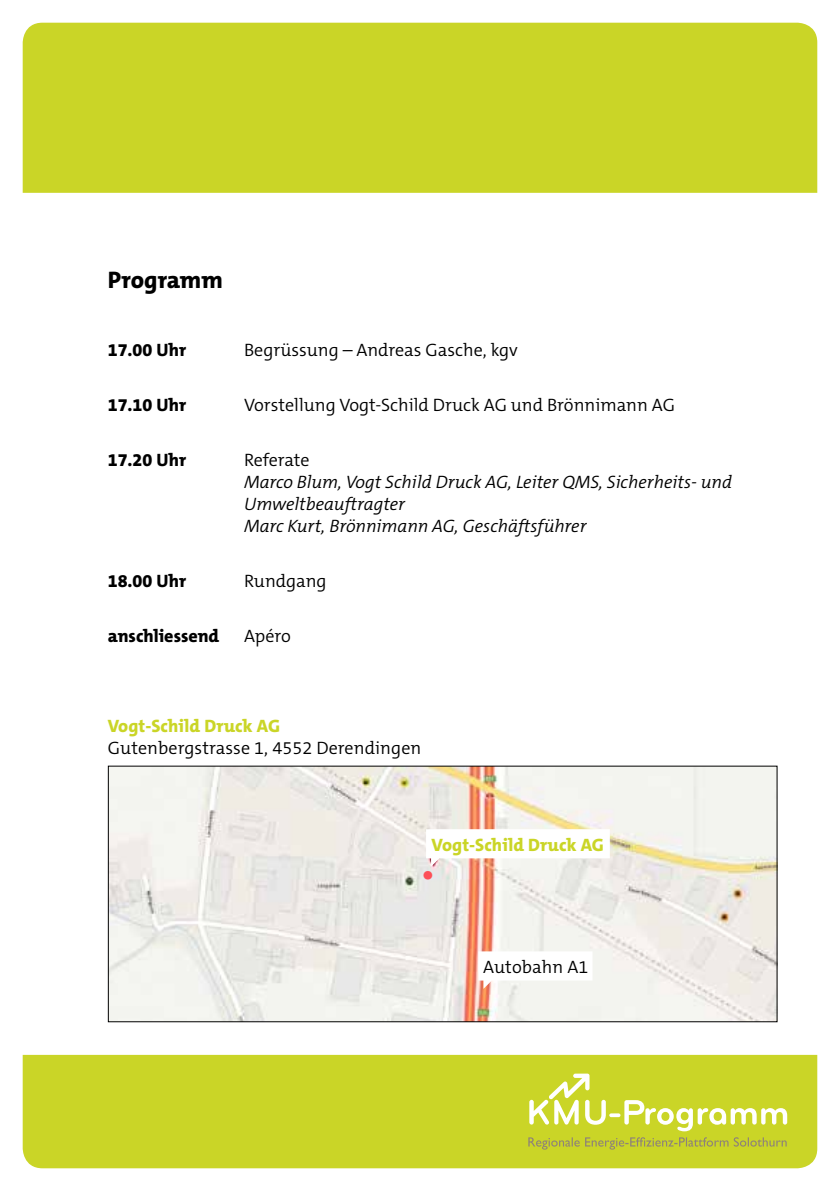
<style>
.page{position:relative;width:840px;height:1191px;background:#fff}
.page>*{position:absolute;margin:0;border:0;box-sizing:border-box;transform-origin:0 0}
.t1{font:800 26px "The Mix C5";color:#fd4f57}
.t2{font:800 24px "The Mix C5";color:#000}
.t3{font:300 18px "The Mix C5";color:#000}
.t4{font:italic 300 18px/22px "The Mix C5";color:#000}
.t5{font:800 18px "The Mix C5";color:#000}
.t6{font:800 18px "The Mix C5";letter-spacing:.005em;color:#cad527}
</style>
<div class="page">
<img style="left:110px;top:768px;width:664px;height:252px">
<svg style="left:478px;top:951px;width:114px;height:38px"></svg>
<svg style="left:426px;top:829px;width:183px;height:37px"></svg>
<div style="left:23px;top:23px;width:793px;height:170px;background:#cad527"></div>
<div style="left:23px;top:1054px;width:793px;height:114px;background:#cad527"></div>
<svg style="left:528px;top:1137px;width:258px;height:12px;background:#bbc139"></svg>
<svg style="left:529px;top:1073px;width:76px;height:51px"></svg>
<svg style="left:609px;top:1113px;width:11px;height:4px"></svg>
<svg style="left:624px;top:1100px;width:162px;height:31px"></svg>
<h2 class="t2" style="left:108px;top:264px;width:116px">Programm</h2>
<p class="t5" style="left:108px;top:338px;width:80px">17.00 Uhr</p>
<p class="t3" style="left:244px;top:338px;width:275px">Begrüssung – Andreas Gasche, kgv</p>
<p class="t5" style="left:108px;top:393px;width:80px">17.10 Uhr</p>
<p class="t3" style="left:244px;top:393px;width:432px">Vorstellung Vogt-Schild Druck AG und Brönnimann AG</p>
<p class="t5" style="left:108px;top:448px;width:80px">17.20 Uhr</p>
<p class="t3" style="left:244px;top:448px;width:67px">Referate</p>
<p class="t4" style="left:244px;top:471px;width:489px">Marco Blum, Vogt Schild Druck AG, Leiter QMS, Sicherheits- und<br>Umweltbeauftragter<br>Marc Kurt, Brönnimann AG, Geschäftsführer</p>
<p class="t5" style="left:108px;top:569px;width:80px">18.00 Uhr</p>
<p class="t3" style="left:244px;top:569px;width:84px">Rundgang</p>
<p class="t5" style="left:108px;top:624px;width:113px">anschliessend</p>
<p class="t3" style="left:244px;top:624px;width:48px">Apéro</p>
<p class="t6" style="left:108px;top:714px;width:174px">Vogt-Schild Druck AG</p>
<p class="t3" style="left:108px;top:736px;width:315px">Gutenbergstrasse 1, 4552 Derendingen</p>
<p class="t6" style="left:431px;top:833px;width:174px">Vogt-Schild Druck AG</p>
<h1 class="t1" style="left:422px;top:857px;width:13px">•</h1>
<p class="t3" style="left:483px;top:955px;width:106px">Autobahn A1</p>
</div>
